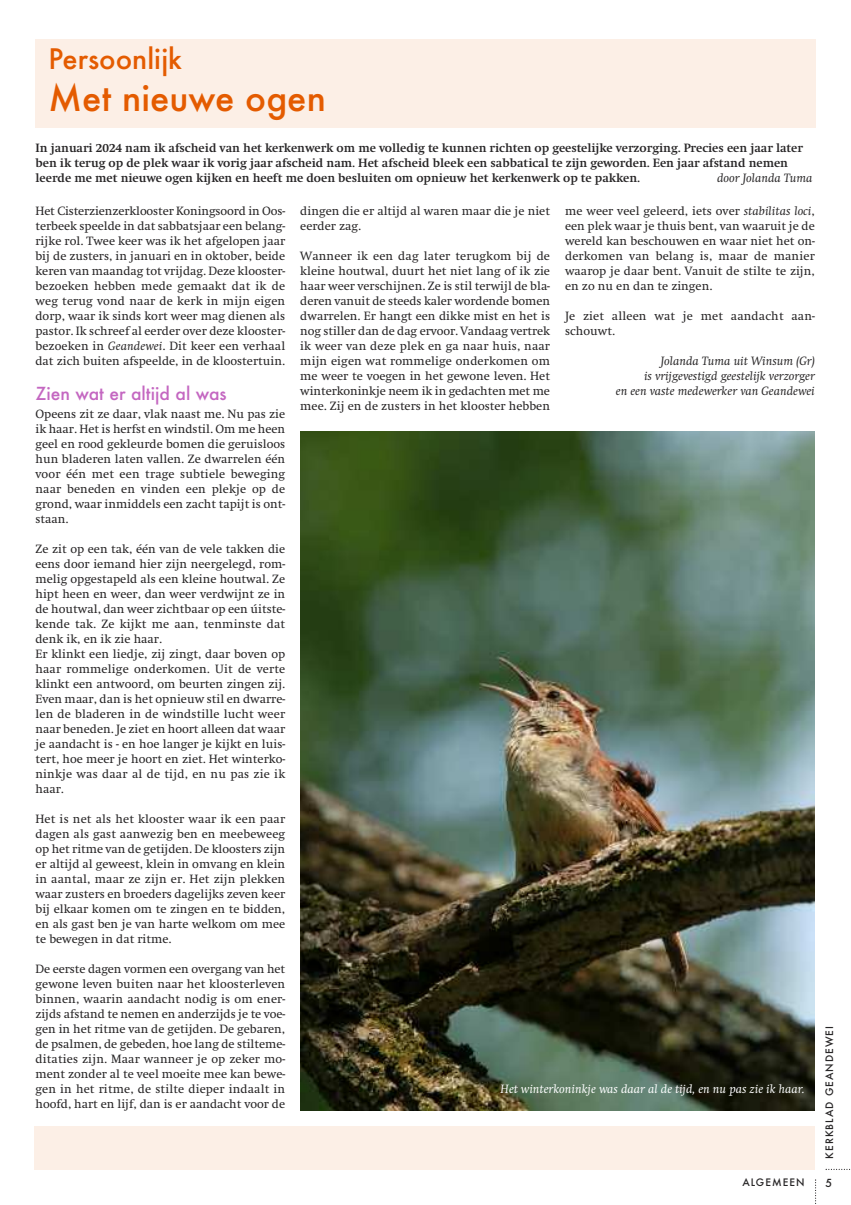
<style>
.page{position:relative;width:851px;height:1205px;background:#fff}
.page>*{position:absolute;margin:0;border:0;box-sizing:border-box;transform-origin:0 0}
.t1{font:500 35px "Futura";color:#e45b00}
.t2{font:500 27.5px "Futura";color:#e45b00}
.t3{font:500 17.5px "Futura";color:#c467c1}
.t4{font:12.5px/15px "Swift";color:#272526;text-align:justify}
.t5{font:700 12.5px/15px "Swift";color:#272526}
.t6{font:italic 12.5px/15px "Swift";color:#272526;text-align:right}
.t7{font:italic 12.5px "Swift";color:#fff}
.t8{font:500 10.88px "Futura";color:#272526}
.t9{font:500 10px "Futura";letter-spacing:.1em;color:#272526}
.s1{font-style:italic}
</style>
<div class="page">
<svg style="left:825px;top:1169px;width:25px;height:1px"></svg>
<svg style="left:815px;top:1179px;width:1px;height:25px"></svg>
<div style="left:35px;top:39px;width:780px;height:89px;background:#fcefe6"></div>
<div style="left:34px;top:1126px;width:780px;height:43px;background:#fcefe6"></div>
<img style="left:300px;top:431px;width:514px;height:680px">
<h2 class="t2" style="left:48px;top:44px;width:135px">Persoonlijk</h2>
<h1 class="t1" style="left:48px;top:79px;width:279px">Met nieuwe ogen</h1>
<p class="t5" style="left:35px;top:141px;width:768px">In januari 2024 nam ik afscheid van het kerkenwerk om me volledig te kunnen richten op geestelijke verzorging. Precies een jaar later ben ik terug op de plek waar ik vorig jaar afscheid nam. Het afscheid bleek een sabbatical te zijn geworden. Een jaar afstand nemen leerde me met nieuwe ogen kijken en heeft me doen besluiten om opnieuw het kerkenwerk op te pakken.</p>
<p class="t6" style="left:717px;top:171px;width:97px">door Jolanda Tuma</p>
<p class="t4" style="left:35px;top:203px;width:251px">Het Cisterzienzerklooster Koningsoord in Oos&shy;terbeek speelde in dat sabbatsjaar een belang&shy;rijke rol. Twee keer was ik het afgelopen jaar bij de zusters, in januari en in oktober, beide keren van maandag tot vrijdag. Deze klooster&shy;bezoeken hebben mede gemaakt dat ik de weg terug vond naar de kerk in mijn eigen dorp, waar ik sinds kort weer mag dienen als pastor. Ik schreef al eerder over deze klooster&shy;bezoeken in <span class="s1">Geandewei</span>. Dit keer een verhaal dat zich buiten afspeelde, in de kloostertuin.</p>
<h3 class="t3" style="left:35px;top:383px;width:193px">Zien wat er altijd al was</h3>
<p class="t4" style="left:35px;top:406px;width:251px">Opeens zit ze daar, vlak naast me. Nu pas zie ik haar. Het is herfst en windstil. Om me heen geel en rood gekleurde bomen die geruisloos hun bladeren laten vallen. Ze dwarrelen één voor één met een trage subtiele beweging naar beneden en vinden een plekje op de grond, waar inmiddels een zacht tapijt is ont&shy;staan.</p>
<p class="t4" style="left:35px;top:541px;width:251px;text-align:left">Ze zit op een tak, één van de vele takken die eens door iemand hier zijn neergelegd, rom&shy;melig opgestapeld als een kleine houtwal. Ze hipt heen en weer, dan weer verdwijnt ze in de houtwal, dan weer zichtbaar op een úitste&shy;kende tak. Ze kijkt me aan, tenminste dat denk ik, en ik zie haar.<br>Er klinkt een liedje, zij zingt, daar boven op haar rommelige onderkomen. Uit de verte klinkt een antwoord, om beurten zingen zij.<br>Even maar, dan is het opnieuw stil en dwarre&shy;len de bladeren in de windstille lucht weer naar beneden. Je ziet en hoort alleen dat waar je aandacht is - en hoe langer je kijkt en luis&shy;tert, hoe meer je hoort en ziet. Het winterko&shy;ninkje was daar al de tijd, en nu pas zie ik haar.</p>
<p class="t4" style="left:35px;top:811px;width:251px">Het is net als het klooster waar ik een paar dagen als gast aanwezig ben en meebeweeg op het ritme van de getijden. De kloosters zijn er altijd al geweest, klein in omvang en klein in aantal, maar ze zijn er. Het zijn plekken waar zusters en broeders dagelijks zeven keer bij elkaar komen om te zingen en te bidden, en als gast ben je van harte welkom om mee te bewegen in dat ritme.</p>
<p class="t4" style="left:35px;top:961px;width:251px">De eerste dagen vormen een overgang van het gewone leven buiten naar het kloosterleven binnen, waarin aandacht nodig is om ener&shy;zijds afstand te nemen en anderzijds je te voe&shy;gen in het ritme van de getijden. De gebaren, de psalmen, de gebeden, hoe lang de stilteme&shy;ditaties zijn. Maar wanneer je op zeker mo&shy;ment zonder al te veel moeite mee kan bewe&shy;gen in het ritme, de stilte dieper indaalt in hoofd, hart en lijf, dan is er aandacht voor de</p>
<p class="t4" style="left:300px;top:203px;width:251px">dingen die er altijd al waren maar die je niet eerder zag.</p>
<p class="t4" style="left:300px;top:248px;width:251px">Wanneer ik een dag later terugkom bij de kleine houtwal, duurt het niet lang of ik zie haar weer verschijnen. Ze is stil terwijl de bla&shy;deren vanuit de steeds kaler wordende bomen dwarrelen. Er hangt een dikke mist en het is nog stiller dan de dag ervoor. Vandaag vertrek ik weer van deze plek en ga naar huis, naar mijn eigen wat rommelige onderkomen om me weer te voegen in het gewone leven. Het winterkoninkje neem ik in gedachten met me mee. Zij en de zusters in het klooster hebben</p>
<p class="t4" style="left:565px;top:203px;width:251px">me weer veel geleerd, iets over <span class="s1">stabilitas loci</span>, een plek waar je thuis bent, van waaruit je de wereld kan beschouwen en waar niet het on&shy;derkomen van belang is, maar de manier waarop je daar bent. Vanuit de stilte te zijn, en zo nu en dan te zingen.</p>
<p class="t4" style="left:565px;top:308px;width:251px">Je ziet alleen wat je met aandacht aan&shy;schouwt.</p>
<p class="t6" style="left:615px;top:353px;width:200px">Jolanda Tuma uit Winsum (Gr)<br>is vrijgevestigd geestelijk verzorger<br>en een vaste medewerker van Geandewei</p>
<p class="t7" style="left:500px;top:1081px;width:305px">Het winterkoninkje was daar al de tijd, en nu pas zie ik haar.</p>
<p class="t9" style="left:823px;top:1159px;width:134px;rotate:-90deg">KERKBLAD GEANDEWEI</p>
<p class="t9" style="left:742px;top:1177px;width:63px">ALGEMEEN</p>
<p class="t8" style="left:825px;top:1177px;width:8px">5</p>
</div>
